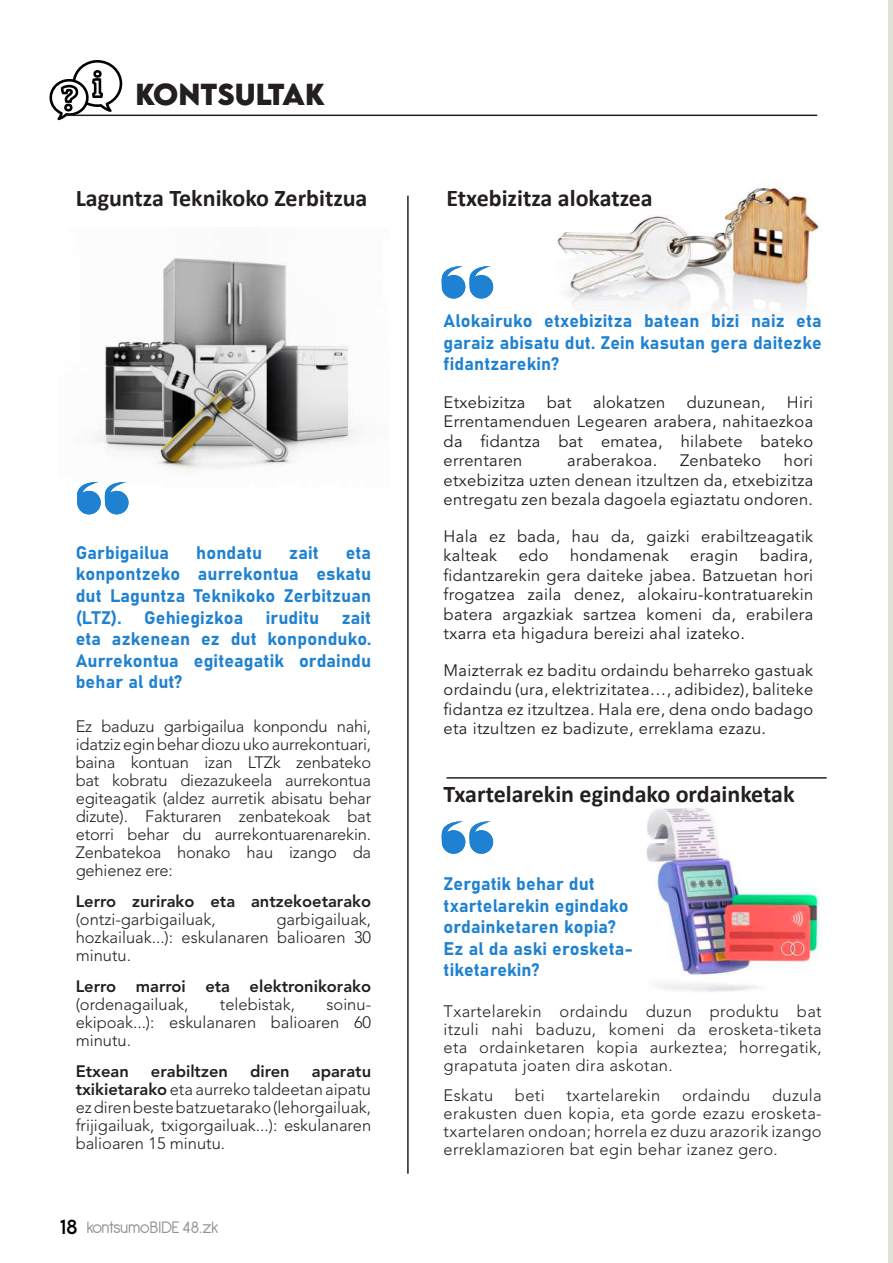
<style>
.page{position:relative;width:893px;height:1263px;background:#fff}
.page>*{position:absolute;margin:0;border:0;box-sizing:border-box;transform-origin:0 0}
.t1{font:700 24px "Calibri";color:#231f20}
.t2{font:18px/21.6px "Bahnschrift";letter-spacing:.01em;color:#1f81d1;text-align:justify}
.t3{font:18px "Antipasto";letter-spacing:-.03em;color:#231f20}
.t4{font:300 16.5px/18px "Avenir LT Std";color:#231f20;text-align:justify}
.t5{font:16.5px/19.5px "Avenir LT Std";letter-spacing:.02em;color:#231f20;text-align:justify}
.t6{font:800 16.5px "Avenir LT Std";color:#231f20}
.t7{font:300 16.5px "Avenir LT Std";letter-spacing:.02em;color:#231f20}
.t8{font:700 13.2px "LEMONMILK";color:#231f20}
.t9{font:8.85px "LEMONMILK";color:#000001}
.s1{font-weight:800}
</style>
<div class="page">
<img style="left:96px;top:258px;width:259px;height:213px">
<img style="left:646px;top:808px;width:174px;height:184px">
<img style="left:557px;top:180px;width:262px;height:132px">
<div style="left:888px;top:0;width:5px;height:1263px;background:#e2e2d9"></div>
<hr style="left:446px;top:777px;width:381px;height:2px;background:#231f20">
<hr style="left:407px;top:196px;width:2px;height:978px;background:#231f20">
<svg style="left:49px;top:60px;width:73px;height:60px"></svg>
<svg style="left:77px;top:481px;width:52px;height:33px"></svg>
<hr style="left:66px;top:115px;width:751px;height:1px;background:#231f20">
<svg style="left:441px;top:821px;width:52px;height:33px"></svg>
<svg style="left:441px;top:266px;width:52px;height:32px"></svg>
<p class="t8" style="left:135px;top:92px;width:191px">KONTSULTAK</p>
<h1 class="t1" style="left:76px;top:190px;width:293px">Laguntza Teknikoko Zerbitzua</h1>
<p class="t2" style="left:76px;top:543px;width:95px">Garbigailua</p>
<p class="t2" style="left:196px;top:543px;width:68px">hondatu</p>
<p class="t2" style="left:289px;top:543px;width:31px">zait</p>
<p class="t2" style="left:76px;top:543px;width:297px;text-indent:270px">eta konpontzeko aurrekontua eskatu dut Laguntza Teknikoko Zerbitzuan (LTZ). Gehiegizkoa iruditu zait eta azkenean ez dut konponduko.<br>Aurrekontua egiteagatik ordaindu behar al dut?</p>
<p class="t4" style="left:76px;top:719px;width:297px">Ez baduzu garbigailua konpondu nahi, idatziz egin behar diozu uko aurrekontuari, baina kontuan izan LTZk zenbateko bat kobratu diezazukeela aurrekontua egiteagatik (aldez aurretik abisatu behar dizute). Fakturaren zenbatekoak bat etorri behar du aurrekontuarenarekin.<br>Zenbatekoa honako hau izango da gehienez ere:</p>
<p class="t6" style="left:76px;top:892px;width:297px">Lerro zurirako eta antzekoetarako</p>
<p class="t4" style="left:76px;top:912px;width:141px">(ontzi-garbigailuak,</p>
<p class="t4" style="left:76px;top:912px;width:297px;text-indent:201px">garbigailuak, hozkailuak...): eskulanaren balioaren 30 minutu.</p>
<p class="t6" style="left:76px;top:977px;width:297px">Lerro marroi eta elektronikorako</p>
<p class="t4" style="left:76px;top:996px;width:114px">(ordenagailuak,</p>
<p class="t4" style="left:220px;top:996px;width:77px">telebistak,</p>
<p class="t4" style="left:76px;top:996px;width:297px;text-indent:251px">soinu&shy;ekipoak...): eskulanaren balioaren 60 minutu.</p>
<p class="t6" style="left:76px;top:1062px;width:55px">Etxean</p>
<p class="t6" style="left:151px;top:1062px;width:79px">erabiltzen</p>
<p class="t6" style="left:250px;top:1062px;width:41px">diren</p>
<p class="t4" style="left:76px;top:1063px;width:297px;text-indent:236px"><span class="s1">aparatu txikietarako</span> eta aurreko taldeetan aipatu ez diren beste batzuetarako (lehorgailuak, frijigailuak, txigorgailuak...): eskulanaren balioaren 15 minutu.</p>
<p class="t9" style="left:60px;top:1225px;width:19px">18</p>
<p class="t3" style="left:86px;top:1216px;width:134px">kontsumoBIDE 48.zk</p>
<h1 class="t1" style="left:447px;top:190px;width:208px">Etxebizitza alokatzea</h1>
<p class="t2" style="left:444px;top:311px;width:380px">Alokairuko etxebizitza batean bizi naiz eta garaiz abisatu dut. Zein kasutan gera daitezke fidantzarekin?</p>
<p class="t5" style="left:444px;top:394px;width:83px">Etxebizitza</p>
<p class="t5" style="left:547px;top:394px;width:26px">bat</p>
<p class="t5" style="left:593px;top:394px;width:74px">alokatzen</p>
<p class="t5" style="left:687px;top:394px;width:80px">duzunean,</p>
<p class="t5" style="left:444px;top:394px;width:371px;text-indent:343px">Hiri Errentamenduen Legearen arabera, nahitaezkoa da fidantza bat ematea, hilabete bateko errentaren</p>
<p class="t5" style="left:444px;top:452px;width:371px;text-indent:340px">hori etxebizitza uzten denean itzultzen da, etxebizitza entregatu zen bezala dagoela egiaztatu ondoren.</p>
<p class="t5" style="left:444px;top:528px;width:371px">Hala ez bada, hau da, gaizki erabiltzeagatik kalteak</p>
<p class="t5" style="left:567px;top:452px;width:92px">araberakoa.</p>
<p class="t5" style="left:680px;top:452px;width:83px">Zenbateko</p>
<p class="t5" style="left:444px;top:547px;width:371px;text-indent:316px">badira, fidantzarekin gera daiteke jabea. Batzuetan hori frogatzea zaila denez, alokairu-kontratuarekin batera argazkiak sartzea komeni da, erabilera txarra eta higadura bereizi ahal izateko.</p>
<p class="t5" style="left:444px;top:662px;width:371px">Maizterrak ez baditu ordaindu beharreko gastuak ordaindu (ura, elektrizitatea…, adibidez), baliteke fidantza ez itzultzea. Hala ere, dena ondo badago eta itzultzen ez badizute, erreklama ezazu.</p>
<p class="t5" style="left:519px;top:547px;width:31px">edo</p>
<p class="t5" style="left:570px;top:547px;width:100px">hondamenak</p>
<p class="t5" style="left:690px;top:547px;width:50px">eragin</p>
<h1 class="t1" style="left:444px;top:786px;width:352px">Txartelarekin egindako ordainketak</h1>
<p class="t2" style="left:444px;top:874px;width:191px;text-align:left">Zergatik behar dut txartelarekin egindako ordainketaren kopia?<br>Ez al da aski erosketa&shy;tiketarekin?</p>
<p class="t4" style="left:444px;top:1003px;width:380px">Txartelarekin ordaindu duzun produktu bat itzuli nahi baduzu, komeni da erosketa-tiketa eta ordainketaren kopia aurkeztea; horregatik, grapatuta joaten dira askotan.</p>
<p class="t4" style="left:444px;top:1088px;width:51px">Eskatu</p>
<p class="t4" style="left:515px;top:1088px;width:31px">beti</p>
<p class="t7" style="left:566px;top:1089px;width:96px">txartelarekin</p>
<p class="t7" style="left:682px;top:1089px;width:70px">ordaindu</p>
<p class="t4" style="left:444px;top:1088px;width:380px;text-indent:328px">duzula erakusten duen kopia, eta gorde ezazu erosketa&shy;txartelaren ondoan; horrela ez duzu arazorik izango erreklamazioren bat egin behar izanez gero.</p>
</div>
